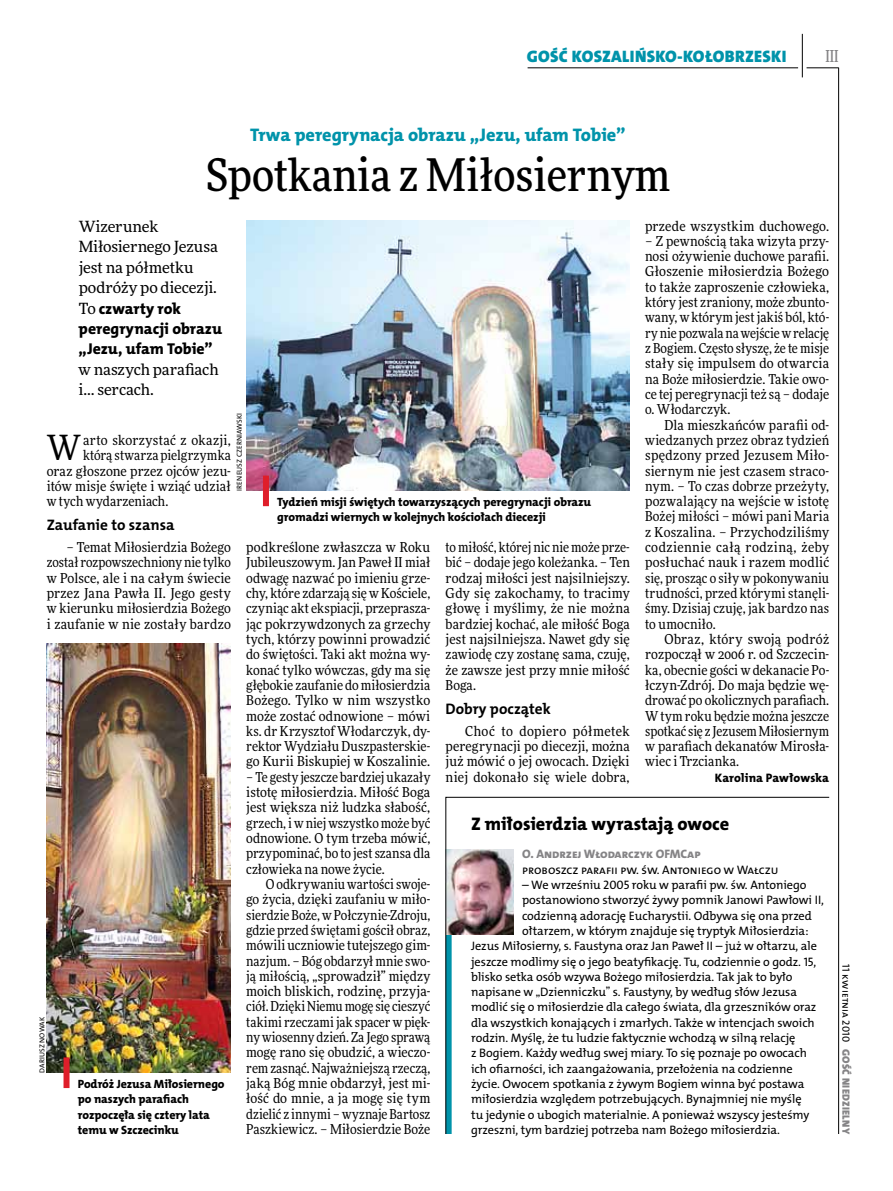
<style>
.page{position:relative;width:893px;height:1191px;background:#fff}
.page>*{position:absolute;margin:0;border:0;box-sizing:border-box;transform-origin:0 0}
.t1{font:500 45px "Freeday Narrow";color:#000}
.t2{font:34.8px "Freeday Narrow News";color:#000}
.t3{font:18.3px "The Mix HP8 Ex Bld";letter-spacing:-.005em;color:#0093aa}
.t4{font:18.3px "The Mix HP8 Ex Bld";letter-spacing:-.005em;color:#000}
.t5{font:16.65px "The Mix HP9 Blk";letter-spacing:.02em;color:#0093aa}
.t6{font:500 16.5px "Freeday Narrow";color:#858486;scale:.9 1}
.t7{font:15.75px/20.4px "The Mix HP8 Ex Bld";color:#000}
.t8{font:15.45px/20.4px "Freeday News";letter-spacing:-.005em;color:#000}
.t9{font:15.3px "The Mix HP7 Bld";color:#000}
.t10{font:13.65px/15.3px "Freeday Narrow News";letter-spacing:.005em;color:#000;text-align:justify}
.t11{font:12.3px "The Mix HP5 Plain";letter-spacing:-.005em;color:#000}
.t12{font:12.3px "The Mix HP8 Ex Bld";letter-spacing:-.005em;color:#858486}
.t13{font:12.3px "The Mix HP8 Ex Bld";letter-spacing:.005em;color:#000}
.t14{font:12px/15.3px "The Mix HP8 Ex Bld";letter-spacing:-.005em;color:#000}
.t15{font:10.5px "The Mix HP9 Blk";letter-spacing:.025em;color:#858486}
.t16{font:10.5px "The Mix HP5 Plain";color:#000}
.t17{font:7.2px "The Mix HP5 Plain";letter-spacing:.015em;color:#000}
.s1{font-family:"Freeday News";font-size:15.45px}
.s2{font-family:"Freeday Narrow News"}
</style>
<div class="page">
<hr style="left:838px;top:68px;width:1px;height:1066px;background:#000">
<hr style="left:802px;top:34px;width:1px;height:43px;background:#000">
<hr style="left:806px;top:68px;width:33px;height:1px;background:#000">
<hr style="left:528px;top:68px;width:270px;height:1px;background:#000">
<img style="left:47px;top:644px;width:184px;height:428px">
<div style="left:64px;top:1057px;width:6px;height:31px;background:#df1e2a"></div>
<img style="left:246px;top:220px;width:384px;height:271px">
<div style="left:263px;top:475px;width:6px;height:31px;background:#df1e2a"></div>
<svg style="left:445px;top:797px;width:385px;height:337px"></svg>
<p class="t5" style="left:527px;top:46px;width:261px">GOŚĆ KOSZALIŃSKO-KOŁOBRZESKI</p>
<p class="t6" style="left:825px;top:46px;width:16px">III</p>
<h3 class="t3" style="left:250px;top:123px;width:377px">Trwa peregrynacja obrazu „Jezu, ufam Tobie”</h3>
<h1 class="t1" style="left:206px;top:147px;width:465px">Spotkania z Miłosiernym</h1>
<p class="t8" style="left:79px;top:216px;width:141px">Wizerunek<br>Miłosiernego Jezusa jest na półmetku podróży po diecezji.</p>
<p class="t7" style="left:79px;top:298px;width:145px"><span class="s1">To</span> czwarty rok peregrynacji obrazu „Jezu, ufam Tobie”</p>
<p class="t8" style="left:79px;top:359px;width:141px">w naszych parafiach i… sercach.</p>
<h2 class="t2" style="left:47px;top:426px;width:36px">W</h2>
<p class="t10" style="left:83px;top:432px;width:149px">arto skorzystać z okazji,</p>
<p class="t10" style="left:645px;top:218px;width:186px">przede wszystkim duchowego.</p>
<p class="t10" style="left:645px;top:233px;width:186px">– Z pewnością taka wizyta przy&shy;nosi ożywienie duchowe parafii.<br>Głoszenie miłosierdzia Bożego to także zaproszenie człowieka, który jest zraniony, może zbunto&shy;wany, w którym jest jakiś ból, któ&shy;ry nie pozwala na wejście w relację z Bogiem. Często słyszę, że te misje stały się impulsem do otwarcia na Boże miłosierdzie. Takie owo&shy;ce tej peregrynacji też są – dodaje o. Włodarczyk.</p>
<p class="t10" style="left:645px;top:417px;width:186px;text-indent:20px">Dla mieszkańców parafii od&shy;wiedzanych przez obraz tydzień spędzony przed Jezusem Miło&shy;siernym nie jest czasem straco&shy;nym. – To czas dobrze przeżyty, pozwalający na wejście w istotę Bożej miłości – mówi pani Maria z Koszalina. – Przychodziliśmy codziennie całą rodziną, żeby posłuchać nauk i razem modlić się, prosząc o siły w pokonywaniu trudności, przed którymi stanęli&shy;śmy. Dzisiaj czuję, jak bardzo nas to umocniło.</p>
<p class="t10" style="left:645px;top:631px;width:186px;text-indent:20px">Obraz, który swoją podróż rozpoczął w 2006 r. od Szczecin&shy;ka, obecnie gości w dekanacie Po&shy;łczyn-Zdrój. Do maja będzie wę&shy;drować po okolicznych parafiach.<br>W tym roku będzie można jeszcze spotkać się z Jezusem Miłosiernym w parafiach dekanatów Mirosła&shy;wiec i Trzcianka.</p>
<p class="t13" style="left:715px;top:769px;width:116px">Karolina Pawłowska</p>
<p class="t17" style="left:235px;top:491px;width:79px;rotate:-90deg">ireneusz czerniawski</p>
<p class="t10" style="left:83px;top:447px;width:149px">którą stwarza pielgrzymka</p>
<p class="t10" style="left:47px;top:463px;width:186px">oraz głoszone przez ojców jezu-</p>
<p class="t10" style="left:47px;top:478px;width:186px">itów misje święte i wziąć udział</p>
<p class="t10" style="left:47px;top:493px;width:123px">w tych wydarzeniach.</p>
<p class="t9" style="left:47px;top:515px;width:129px">Zaufanie to szansa</p>
<p class="t10" style="left:47px;top:539px;width:186px;text-indent:20px">– Temat Miłosierdzia Bożego został rozpowszechniony nie tylko w Polsce, ale i na całym świecie przez Jana Pawła II. Jego gesty w kierunku miłosierdzia Bożego i zaufanie w nie zostały bardzo</p>
<p class="t10" style="left:246px;top:539px;width:186px">podkreślone zwłaszcza w Roku Jubileuszowym. Jan Paweł II miał odwagę nazwać po imieniu grze&shy;chy, które zdarzają się w Kościele, czyniąc akt ekspiacji, przeprasza&shy;jąc pokrzywdzonych za grzechy tych, którzy powinni prowadzić do świętości. Taki akt można wy&shy;konać tylko wówczas, gdy ma się głębokie zaufanie do miłosierdzia Bożego. Tylko w nim wszystko może zostać odnowione – mówi ks. dr Krzysztof Włodarczyk, dy&shy;rektor Wydziału Duszpasterskie&shy;go Kurii Biskupiej w Koszalinie.</p>
<p class="t10" style="left:246px;top:769px;width:186px">– Te gesty jeszcze bardziej ukazały istotę miłosierdzia. Miłość Boga jest większa niż ludzka słabość, grzech, i w niej wszystko może być odnowione. O tym trzeba mówić, przypominać, bo to jest szansa dla człowieka na nowe życie.</p>
<p class="t10" style="left:246px;top:876px;width:186px;text-indent:20px">O odkrywaniu wartości swoje&shy;go życia, dzięki zaufaniu w miło&shy;sierdzie Boże, w Połczynie-Zdroju, gdzie przed świętami gościł obraz, mówili uczniowie tutejszego gim&shy;nazjum. – Bóg obdarzył mnie swo&shy;ją miłością, „sprowadził” między moich bliskich, rodzinę, przyja&shy;ciół. Dzięki Niemu mogę się cieszyć takimi rzeczami jak spacer w pięk&shy;ny wiosenny dzień. Za Jego sprawą mogę rano się obudzić, a wieczo&shy;rem zasnąć. Najważniejszą rzeczą, jaką Bóg mnie obdarzył, jest mi&shy;łość do mnie, a ja mogę się tym dzielić z innymi – wyznaje Bartosz Paszkiewicz. – Miłosierdzie Boże</p>
<p class="t14" style="left:277px;top:494px;width:315px">Tydzień misji świętych towarzyszących peregrynacji obrazu gromadzi wiernych w kolejnych kościołach diecezji</p>
<p class="t10" style="left:446px;top:539px;width:186px">to miłość, której nic nie może prze&shy;bić – dodaje jego koleżanka. – Ten rodzaj miłości jest najsilniejszy.<br>Gdy się zakochamy, to tracimy głowę i myślimy, że nie można bardziej kochać, ale miłość Boga jest najsilniejsza. Nawet gdy się zawiodę czy zostanę sama, czuję, że zawsze jest przy mnie miłość Boga.</p>
<p class="t9" style="left:446px;top:699px;width:107px">Dobry początek</p>
<p class="t10" style="left:446px;top:723px;width:186px;text-indent:20px">Choć to dopiero półmetek peregrynacji po diecezji, można już mówić o jej owocach. Dzięki niej dokonało się wiele dobra,</p>
<h3 class="t4" style="left:471px;top:812px;width:260px">Z miłosierdzia wyrastają owoce</h3>
<p class="t12" style="left:522px;top:846px;width:180px">O. Andrzej Włodarczyk OFMCap</p>
<p class="t11" style="left:522px;top:861px;width:258px">proboszcz parafii pw. św. Antoniego w Wałczu</p>
<p class="t11" style="left:522px;top:877px;width:286px">– We wrześniu 2005 roku w parafii pw. św. Antoniego</p>
<p class="t11" style="left:522px;top:892px;width:303px">postanowiono stworzyć żywy pomnik Janowi Pawłowi II ,</p>
<p class="t11" style="left:522px;top:907px;width:291px">codzienną adorację Eucharystii. Odbywa się ona przed</p>
<p class="t11" style="left:522px;top:922px;width:288px">ołtarzem, w którym znajduje się tryptyk Miłosierdzia:</p>
<p class="t11" style="left:471px;top:938px;width:347px">Jezus Miłosierny, s. Faustyna oraz Jan Paweł II – już w ołtarzu, ale</p>
<p class="t11" style="left:471px;top:953px;width:346px">jeszcze modlimy się o jego beatyfikację. Tu, codziennie o godz. 15,</p>
<p class="t11" style="left:471px;top:968px;width:323px">blisko setka osób wzywa Bożego miłosierdzia. Tak jak to było</p>
<p class="t11" style="left:471px;top:984px;width:327px">napisane w <span class="s2">„</span>Dzienniczku<span class="s2">”</span> s. Faustyny, by według słów Jezusa</p>
<p class="t11" style="left:471px;top:999px;width:347px">modlić się o miłosierdzie dla całego świata, dla grzeszników oraz</p>
<p class="t11" style="left:471px;top:1014px;width:345px">dla wszystkich konających i zmarłych. Także w intencjach swoich</p>
<p class="t11" style="left:471px;top:1030px;width:326px">rodzin. Myślę, że tu ludzie faktycznie wchodzą w silną relację</p>
<p class="t11" style="left:471px;top:1045px;width:337px">z Bogiem. Każdy według swej miary. To się poznaje po owocach</p>
<p class="t11" style="left:471px;top:1060px;width:323px">ich ofiarności, ich zaangażowania, przełożenia na codzienne</p>
<p class="t11" style="left:471px;top:1076px;width:335px">życie. Owocem spotkania z żywym Bogiem winna być postawa</p>
<p class="t11" style="left:471px;top:1091px;width:332px">miłosierdzia względem potrzebujących. Bynajmniej nie myślę</p>
<p class="t11" style="left:471px;top:1106px;width:340px">tu jedynie o ubogich materialnie. A ponieważ wszyscy jesteśmy</p>
<p class="t11" style="left:471px;top:1121px;width:310px">grzeszni, tym bardziej potrzeba nam Bożego miłosierdzia.</p>
<p class="t17" style="left:38px;top:1072px;width:56px;rotate:-90deg">dariusz nowak</p>
<p class="t14" style="left:78px;top:1076px;width:148px">Podróż Jezusa Miłosiernego po naszych parafiach rozpoczęła się cztery lata temu w Szczecinku</p>
<p class="t16" style="left:853px;top:964px;width:80px;rotate:90deg">11 kwietnia 2010</p>
<p class="t15" style="left:853px;top:1049px;width:86px;rotate:90deg">GOŚĆ NIEDZIELNY</p>
</div>
